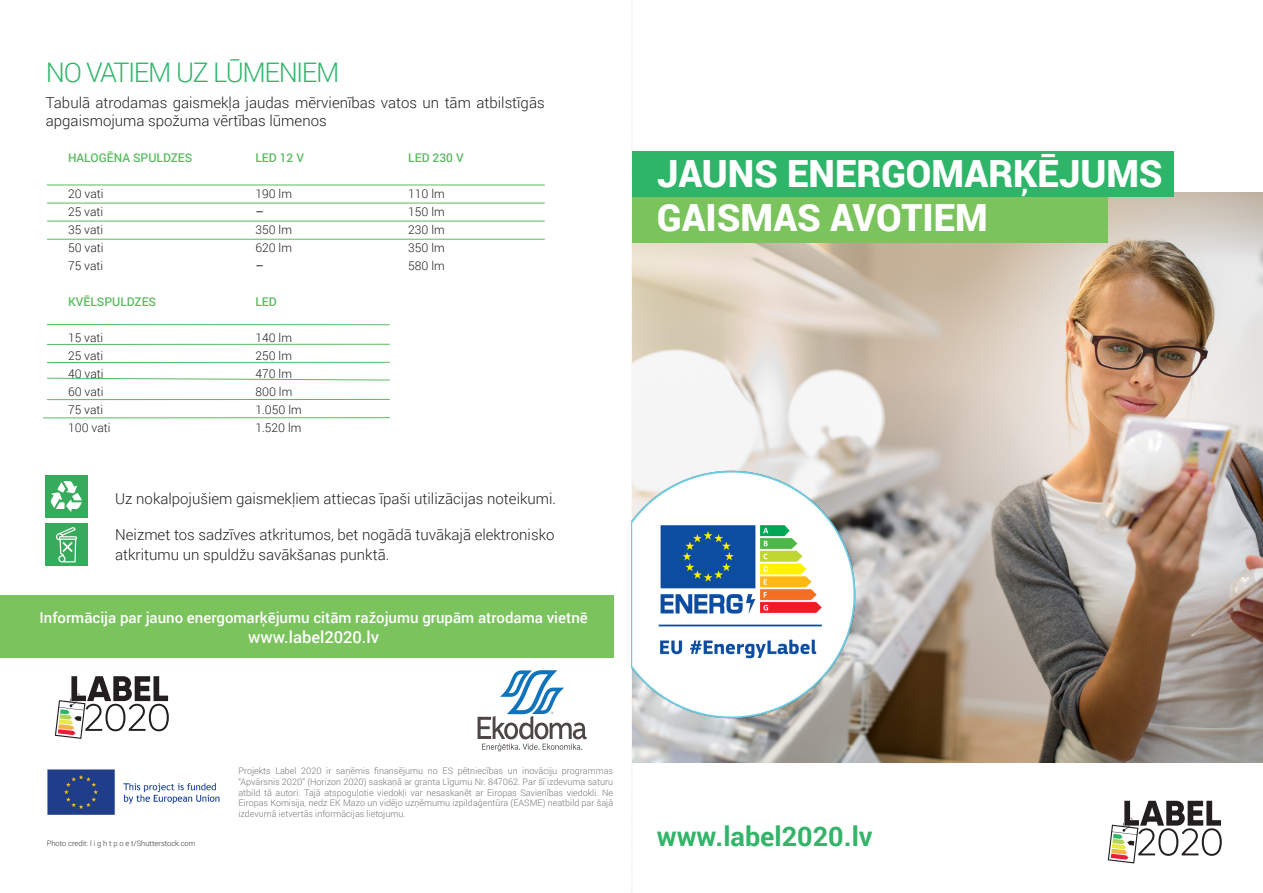
<style>
.page{position:relative;width:1263px;height:893px;background:#fff}
.page>*{position:absolute;margin:0;border:0;box-sizing:border-box;transform-origin:0 0}
.Absatzformat_1{font:900 37.5px "Roboto";color:#fff}
.Rubrik{font:300 27px "Roboto";letter-spacing:-.055em;color:#2fb569}
.t1{font:700 27px "Roboto";color:#33b569}
.Brød{font:500 16.5px "Roboto";color:#fff}
.t2{font:300 15px/18px "Roboto";color:#231f20}
.Brød-2{font:500 15px "Roboto";color:#fff}
.t3{font:300 12px/18px "Roboto";color:#231f20;text-align:justify}
.t4{font:500 12px "Roboto";color:#59bb5f}
.t5{font:12px "Roboto";color:#231f20}
.t6{font:300 9px/10.8px "Roboto";color:#757679;text-align:justify}
.t7{font:300 7.5px "Roboto";color:#363536}
</style>
<div class="page">
<svg style="left:1108px;top:801px;width:114px;height:62px"></svg>
<img style="left:47px;top:769px;width:172px;height:46px">
<svg style="left:632px;top:0;width:1px;height:892px"></svg>
<img style="left:632px;top:192px;width:631px;height:570px">
<div style="left:632px;top:151px;width:542px;height:46px;background:#2fb569"></div>
<div style="left:632px;top:197px;width:476px;height:46px;background:#7bc35c"></div>
<hr style="left:47px;top:185px;width:498px;height:1px;background:#59bb5f">
<hr style="left:47px;top:203px;width:498px;height:1px;background:#59bb5f">
<hr style="left:47px;top:221px;width:498px;height:1px;background:#59bb5f">
<hr style="left:47px;top:239px;width:498px;height:1px;background:#59bb5f">
<hr style="left:47px;top:344px;width:343px;height:1px;background:#59bb5f">
<hr style="left:47px;top:362px;width:343px;height:1px;background:#59bb5f">
<svg style="left:47px;top:378px;width:343px;height:2px"></svg>
<hr style="left:47px;top:399px;width:343px;height:1px;background:#59bb5f">
<div style="left:45px;top:523px;width:43px;height:43px;background:#36ab5c"></div>
<svg style="left:56px;top:527px;width:21px;height:36px"></svg>
<div style="left:45px;top:475px;width:43px;height:42px;background:#36ab5c"></div>
<svg style="left:51px;top:481px;width:31px;height:31px"></svg>
<hr style="left:47px;top:324px;width:343px;height:1px;background:#59bb5f">
<div style="left:0;top:595px;width:613px;height:63px;background:#7bc35c"></div>
<img style="left:631px;top:464px;width:228px;height:259px">
<hr style="left:43px;top:417px;width:347px;height:1px;background:#59bb5f">
<svg style="left:55px;top:676px;width:114px;height:63px"></svg>
<svg style="left:477px;top:670px;width:110px;height:81px"></svg>
<p class="Rubrik" style="left:46px;top:54px;width:295px">NO VATIEM UZ LŪMENIEM</p>
<p class="t2" style="left:46px;top:93px;width:500px">Tabulā atrodamas gaismekļa jaudas mērvienības vatos un tām atbilstīgās apgaismojuma spožuma vērtības lūmenos</p>
<p class="t4" style="left:68px;top:149px;width:126px">HALOGĒNA SPULDZES</p>
<p class="t4" style="left:255px;top:149px;width:50px">LED 12 V</p>
<p class="t4" style="left:408px;top:149px;width:57px">LED 230 V</p>
<p class="t3" style="left:68px;top:184px;width:37px">20 vati 25 vati 35 vati 50 vati 75 vati</p>
<p class="t3" style="left:255px;top:184px;width:38px">190 lm</p>
<p class="t3" style="left:408px;top:184px;width:38px">110 lm</p>
<p class="t3" style="left:408px;top:202px;width:38px">150 lm</p>
<p class="t3" style="left:408px;top:220px;width:38px">230 lm</p>
<p class="t3" style="left:408px;top:238px;width:38px">350 lm</p>
<p class="t3" style="left:408px;top:256px;width:38px">580 lm</p>
<p class="t5" style="left:255px;top:203px;width:10px">–</p>
<p class="t3" style="left:255px;top:220px;width:38px">350 lm</p>
<p class="t3" style="left:255px;top:238px;width:38px">620 lm</p>
<p class="t5" style="left:255px;top:257px;width:10px">–</p>
<p class="t4" style="left:68px;top:293px;width:90px">KVĒLSPULDZES</p>
<p class="t4" style="left:255px;top:293px;width:23px">LED</p>
<p class="t3" style="left:68px;top:328px;width:37px">15 vati</p>
<p class="t3" style="left:68px;top:346px;width:37px">25 vati 40 vati 60 vati 75 vati</p>
<p class="t3" style="left:68px;top:418px;width:44px">100 vati</p>
<p class="t3" style="left:255px;top:328px;width:38px">140 lm</p>
<p class="t3" style="left:255px;top:346px;width:38px">250 lm</p>
<p class="t3" style="left:255px;top:364px;width:38px">470 lm</p>
<p class="t3" style="left:255px;top:382px;width:38px">800 lm</p>
<p class="t3" style="left:255px;top:400px;width:48px">1.050 lm</p>
<p class="t3" style="left:255px;top:418px;width:48px">1.520 lm</p>
<p class="t2" style="left:115px;top:489px;width:442px">Uz nokalpojušiem gaismekļiem attiecas īpaši utilizācijas noteikumi.</p>
<p class="t2" style="left:115px;top:524px;width:441px;line-height:19.5px">Neizmet tos sadzīves atkritumos, bet nogādā tuvākajā elektronisko atkritumu un spuldžu savākšanas punktā.</p>
<p class="Brød-2" style="left:40px;top:607px;width:550px">Informācija par jauno energomarķējumu citām ražojumu grupām atrodama vietnē</p>
<p class="Brød" style="left:248px;top:625px;width:133px">www.label2020.lv</p>
<p class="Absatzformat_1" style="left:657px;top:147px;width:507px">JAUNS ENERGOMARĶĒJUMS</p>
<p class="Absatzformat_1" style="left:657px;top:191px;width:332px">GAISMAS AVOTIEM</p>
<p class="t7" style="left:47px;top:838px;width:150px">Photo credit: l i g h t p o e t/Shutterstock.com</p>
<p class="t6" style="left:238px;top:765px;width:376px">Projekts Label 2020 ir saņēmis finansējumu no ES pētniecības un inovāciju programmas “Apvārsnis 2020” (Horizon 2020) saskaņā ar granta Līgumu Nr. 847062. Par šī izdevuma saturu atbild tā autori. Tajā atspoguļotie viedokļi var nesaskanēt ar Eiropas Savienības viedokli. Ne Eiropas Komisija, nedz EK Mazo un vidējo uzņēmumu izpildaģentūra (EASME) neatbild par šajā izdevumā ietvertās informācijas lietojumu.</p>
<p class="t1" style="left:657px;top:817px;width:217px">www.label2020.lv</p>
</div>
